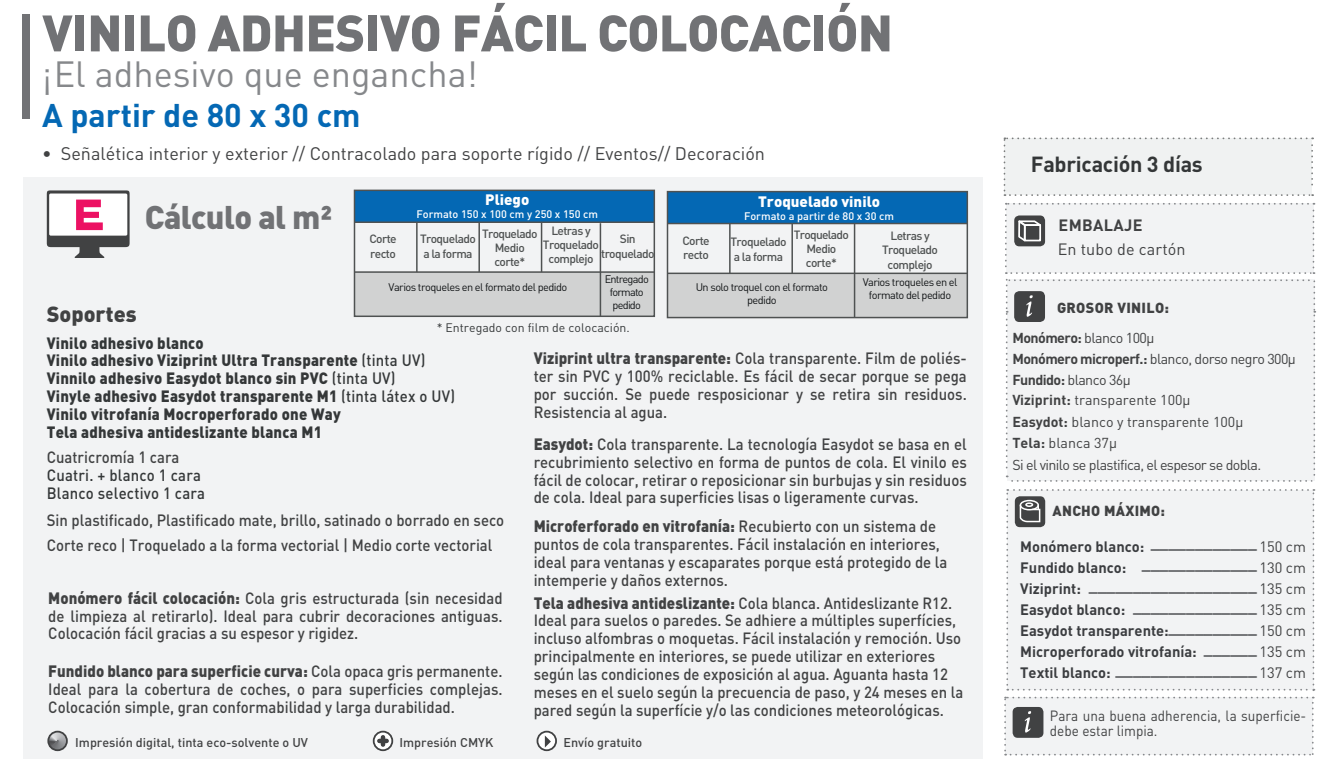
<style>
.page{position:relative;width:1335px;height:773px;background:#fff}
.page>*{position:absolute;margin:0;border:0;box-sizing:border-box;transform-origin:0 0}
.t1{font:900 50.4px "DIN";letter-spacing:-.015em;color:#717275}
.t2{font:36px "DIN";color:#86888b}
.t3{font:700 32.4px "DIN Pro";color:#0468b4}
.t4{font:900 32.4px "DIN";letter-spacing:-.02em;color:#717275}
.t5{font:700 21.6px "DIN Pro";letter-spacing:-.015em;color:#343738}
.t6{font:900 21.6px "DIN";color:#414243}
.t7{font:18px "DIN";color:#414243}
.t8{font:900 16.35px "DIN";color:#414243;scale:.92 1}
.t9{font:500 16.2px/17.9px "DIN";color:#414243;scale:.92 1}
.t10{font:900 16.2px/17.9px "DIN";letter-spacing:.015em;color:#343738;scale:.92 1}
.t11{font:500 16.2px/17.9px "DIN";letter-spacing:.015em;color:#343738;scale:.92 1}
.t12{font:16.2px "DIN";letter-spacing:.005em;color:#414243}
.t13{font:700 16.2px "DIN Pro";letter-spacing:.02em;color:#414243}
.t14{font:900 15px "DIN";color:#fff}
.t15{font:700 14.85px/21px "DIN";color:#3b3d40}
.t16{font:14.85px/21px "DIN";color:#414243;text-align:justify}
.t17{font:14.7px/15px "DIN";color:#414243;scale:.92 1}
.t18{font:900 14.4px "DIN";letter-spacing:.02em;color:#414243}
.t19{font:14.25px/20.7px "DIN";letter-spacing:-.04em;color:#414243}
.t20{font:500 12.6px "DIN";color:#414243}
.t21{font:12.15px "DIN";color:#36393a}
.t22{font:500 11.85px/14.2px "DIN";letter-spacing:-.05em;color:#4f5252;text-align:center}
.t23{font:10.95px/13px "DIN";letter-spacing:-.05em;color:#111416;text-align:center}
.t24{font:500 10.8px "DIN";color:#fff}
.t25{font:10.8px/13px "DIN";letter-spacing:-.07em;color:#111416;text-align:center}
.s1{color:#333738}
.s2{font-weight:500}
.s3{font-weight:900;font-size:16.35px}
.s4{font-weight:500;font-size:16.2px}
.s5{font-weight:700}
</style>
<div class="page">
<div style="left:22px;top:14px;width:7px;height:105px;background:#717275"></div>
<div style="left:23px;top:177px;width:959px;height:581px;background:#f2f3f4"></div>
<svg style="left:49px;top:733px;width:18px;height:17px"></svg>
<div style="left:47px;top:730px;width:21px;height:21px;border:2px solid #414243;border-radius:50%"></div>
<svg style="left:374px;top:731px;width:18px;height:19px"></svg>
<div style="left:373px;top:730px;width:20px;height:21px;border:2px solid #414243;border-radius:50%"></div>
<div style="left:379px;top:738px;width:8px;height:5px;background:#414243"></div>
<svg style="left:537px;top:731px;width:19px;height:19px"></svg>
<div style="left:537px;top:730px;width:20px;height:21px;border:2px solid #414243;border-radius:50%"></div>
<svg style="left:545px;top:735px;width:6px;height:12px"></svg>
<svg style="left:47px;top:190px;width:83px;height:68px"></svg>
<div style="left:1005px;top:203px;width:310px;height:279px;background:#f2f3f4"></div>
<svg style="left:1004px;top:696px;width:310px;height:59px"></svg>
<div style="left:355px;top:272px;width:299px;height:44px;background:#d1d2d2"></div>
<div style="left:354px;top:190px;width:300px;height:32px;background:#0468b4"></div>
<div style="left:354px;top:189px;width:301px;height:128px;border:2px solid #4f5252"></div>
<hr style="left:355px;top:221px;width:299px;height:2px;background:#4f5252">
<hr style="left:355px;top:271px;width:299px;height:2px;background:#4f5252">
<hr style="left:541px;top:222px;width:1px;height:50px;background:#4f5252">
<hr style="left:600px;top:223px;width:1px;height:93px;background:#4f5252">
<hr style="left:478px;top:222px;width:2px;height:50px;background:#4f5252">
<hr style="left:416px;top:222px;width:2px;height:50px;background:#4f5252">
<div style="left:668px;top:273px;width:299px;height:44px;background:#d1d2d2"></div>
<div style="left:668px;top:191px;width:299px;height:32px;background:#0468b4"></div>
<div style="left:667px;top:191px;width:301px;height:127px;border:2px solid #4f5252"></div>
<hr style="left:668px;top:223px;width:299px;height:1px;background:#4f5252">
<hr style="left:668px;top:272px;width:299px;height:2px;background:#4f5252">
<hr style="left:854px;top:223px;width:1px;height:94px;background:#4f5252">
<hr style="left:791px;top:223px;width:2px;height:50px;background:#4f5252">
<hr style="left:729px;top:223px;width:2px;height:50px;background:#4f5252">
<div style="left:1004px;top:137px;width:309px;height:59px;background:#f0f2f2"></div>
<div style="left:1006px;top:489px;width:308px;height:201px;background:#f2f3f4"></div>
<h1 class="t1" style="left:42px;top:-1px;width:852px">VINILO ADHESIVO FÁCIL COLOCACIÓN</h1>
<h2 class="t2" style="left:42px;top:52px;width:437px">¡El adhesivo que engancha!</h2>
<h3 class="t3" style="left:42px;top:93px;width:320px">A partir de 80 x 30 cm</h3>
<p class="t7" style="left:42px;top:142px;width:724px">• Señalética interior y exterior // Contracolado para soporte rígido // Eventos// Decoración</p>
<p class="t14" style="left:485px;top:190px;width:46px">Pliego</p>
<p class="t24" style="left:416px;top:208px;width:183px">Formato 150 x 100 cm y 250 x 150 cm</p>
<p class="t14" style="left:758px;top:191px;width:124px">Troquelado vinilo</p>
<p class="t24" style="left:744px;top:209px;width:152px">Formato a partir de 80 x 30 cm</p>
<h3 class="t4" style="left:145px;top:196px;width:189px">Cálculo al m²</h3>
<p class="t22" style="left:420px;top:231px;width:58px;text-align:left">Troquelado a la forma</p>
<p class="t22" style="left:482px;top:226px;width:57px">Troquelado<br>Medio corte*</p>
<p class="t22" style="left:543px;top:223px;width:58px">Letras y<br>Troquelado complejo</p>
<p class="t23" style="left:389px;top:280px;width:180px">Varios troqueles en el formato del pedido</p>
<p class="t22" style="left:682px;top:233px;width:29px;text-align:left">Corte recto</p>
<p class="t22" style="left:731px;top:234px;width:58px;text-align:left">Troquelado a la forma</p>
<p class="t22" style="left:794px;top:227px;width:57px">Troquelado<br>Medio corte*</p>
<p class="t22" style="left:882px;top:228px;width:58px">Letras y<br>Troquelado complejo</p>
<p class="t23" style="left:863px;top:275px;width:96px">Varios troqueles en el formato del pedido</p>
<p class="t22" style="left:369px;top:231px;width:29px;text-align:left">Corte recto</p>
<p class="t22" style="left:601px;top:231px;width:55px">Sin troquelado</p>
<p class="t25" style="left:605px;top:272px;width:46px">Entregado formato pedido</p>
<p class="t23" style="left:696px;top:280px;width:134px">Un solo troquel con el formato pedido</p>
<h3 class="t6" style="left:47px;top:299px;width:91px">Soportes</h3>
<p class="t10" style="left:47px;top:333px;width:445px"><span class="s1">Vinilo adhesivo blanco<br></span>Vinilo adhesivo Viziprint Ultra Transparente <span class="s2">(tinta UV)<br></span>Vinnilo adhesivo Easydot blanco sin PVC <span class="s2">(tinta UV)<br></span>Vinyle adhesivo Easydot transparente M1 <span class="s2">(tinta látex o UV)<br></span>Vinilo vitrofanía Mocroperforado one Way<br>Tela adhesiva antideslizante blanca M1</p>
<p class="t9" style="left:47px;top:448px;width:146px">Cuatricromía 1 cara</p>
<p class="t11" style="left:47px;top:465px;width:174px">Cuatri. + blanco 1 cara<br>Blanco selectivo 1 cara</p>
<p class="t9" style="left:47px;top:507px;width:499px;line-height:25px">Sin plastificado, Plastificado mate, brillo, satinado o borrado en seco<br>Corte reco | Troquelado a la forma vectorial | Medio corte vectorial</p>
<p class="t21" style="left:437px;top:319px;width:195px">* Entregado con film de colocación.</p>
<p class="t9" style="left:534px;top:349px;width:472px;text-align:justify"><span class="s3">Viziprint ultra transparente:</span> Cola transparente. Film de poliés&shy;ter sin PVC y 100% reciclable. Es fácil de secar porque se pega por succión. Se puede resposicionar y se retira sin residuos.<br>Resistencia al agua.</p>
<p class="t9" style="left:534px;top:434px;width:472px;text-align:justify"><span class="s3">Easydot:</span> Cola transparente. La tecnología Easydot se basa en el recubrimiento selectivo en forma de puntos de cola. El vinilo es fácil de colocar, retirar o reposicionar sin burbujas y sin residuos de cola. Ideal para superficies lisas o ligeramente curvas.</p>
<p class="t8" style="left:534px;top:515px;width:439px">Microferforado en vitrofanía: <span class="s4">Recubierto con un sistema de</span></p>
<p class="t9" style="left:534px;top:534px;width:451px">puntos de cola transparentes. Fácil instalación en interiores, ideal para ventanas y escaparates porque está protegido de la intemperie y daños externos.</p>
<p class="t9" style="left:534px;top:593px;width:469px"><span class="s3">Tela adhesiva antideslizante:</span> Cola blanca. Antideslizante R12.<br>Ideal para suelos o paredes. Se adhiere a múltiples superfícies, incluso alfombras o moquetas. Fácil instalación y remoción. Uso principalmente en interiores, se puede utilizar en exteriores según las condiciones de exposición al agua. Aguanta hasta 12 meses en el suelo según la precuencia de paso, y 24 meses en la pared según la superfície y/o las condiciones meteorológicas.</p>
<p class="t9" style="left:48px;top:588px;width:495px;text-align:justify"><span class="s3">Monómero fácil colocación:</span> Cola gris estructurada (sin necesidad de limpieza al retirarlo). Ideal para cubrir decoraciones antiguas.<br>Colocación fácil gracias a su espesor y rigidez.</p>
<p class="t8" style="left:48px;top:660px;width:495px">Fundido blanco para superficie curva: <span class="s4">Cola opaca gris permanente.</span></p>
<p class="t9" style="left:48px;top:679px;width:495px">Ideal para la cobertura de coches, o para superficies complejas.<br>Colocación simple, gran conformabilidad y larga durabilidad.</p>
<p class="t20" style="left:75px;top:734px;width:234px">Impresión digital, tinta eco-solvente o UV</p>
<p class="t20" style="left:399px;top:734px;width:95px">Impresión CMYK</p>
<p class="t20" style="left:564px;top:734px;width:80px">Envío gratuito</p>
<h3 class="t5" style="left:1031px;top:149px;width:173px">Fabricación 3 días</h3>
<p class="t13" style="left:1059px;top:214px;width:86px">EMBALAJE</p>
<p class="t12" style="left:1058px;top:239px;width:129px">En tubo de cartón</p>
<p class="t18" style="left:1057px;top:298px;width:114px">GROSOR VINILO:</p>
<p class="t19" style="left:1012px;top:327px;width:285px"><span class="s5">Monómero:</span> blanco 100µ<br><span class="s5">Monómero microperf.:</span> blanco, dorso negro 300µ<br><span class="s5">Fundido:</span> blanco 36µ<br><span class="s5">Viziprint:</span> transparente 100µ</p>
<p class="t19" style="left:1012px;top:410px;width:250px;line-height:21.5px"><span class="s5">Easydot:</span> blanco y transparente 100µ<br><span class="s5">Tela:</span> blanca 37µ<br>Si el vinilo se plastifica, el espesor se dobla.</p>
<p class="t18" style="left:1053px;top:501px;width:114px">ANCHO MÁXIMO:</p>
<p class="t15" style="left:1020px;top:535px;width:178px">Monómero blanco:<br>Fundido blanco:<br>Viziprint:<br>Easydot blanco:<br>Easydot transparente:<br>Microperforado vitrofanía:<br>Textil blanco:</p>
<p class="t16" style="left:1259px;top:535px;width:48px">150 cm 130 cm 135 cm 135 cm 150 cm 135 cm 137 cm</p>
<p class="t15" style="left:1089px;top:532px;width:170px;text-align:right">____________ _____________ ___________________ ______________ __________<br>______ ________________</p>
<p class="t17" style="left:1050px;top:708px;width:280px">Para una buena adherencia, la superficie&shy;debe estar limpia.</p>
</div>
